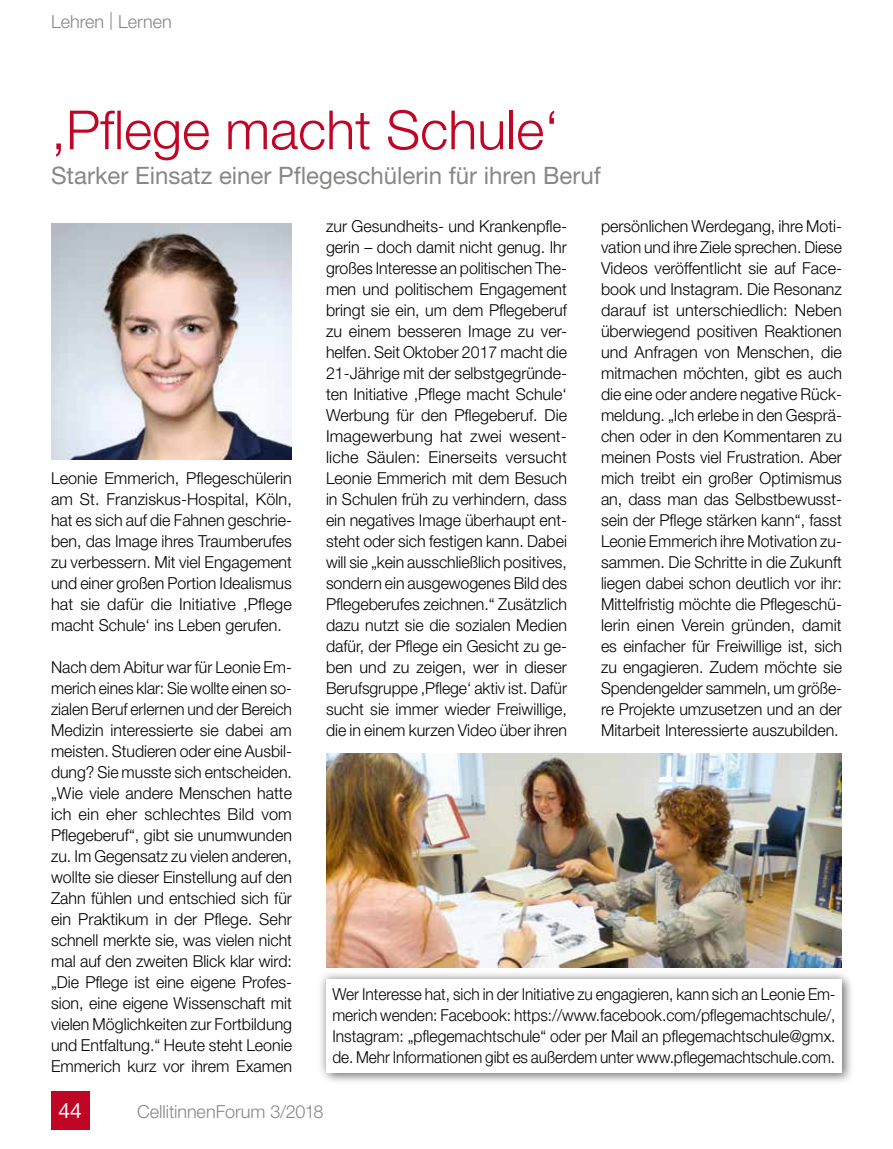
<style>
.page{position:relative;width:893px;height:1149px;background:#fff}
.page>*{position:absolute;margin:0;border:0;box-sizing:border-box;transform-origin:0 0}
.t1{font:300 54px "Helvetica Neue LT Std";color:#c10525}
.t2{font:24px "Helvetica Neue LT Std";color:#878786}
.t3{font:21px "Helvetica Neue LT Std";color:#fff}
.t4{font:300 18px "Helvetica Neue LT Std";color:#878786}
.t5{font:300 16.5px/21px "Helvetica Neue LT Std";color:#000;text-align:justify}
.t6{font:300 16.5px/21px "Helvetica Neue LT Std";color:#000;text-align:justify;scale:.96 1}
.t7{font:300 16.5px/21px "Helvetica Neue LT Std";color:#000;text-align:justify;scale:.94 1}
</style>
<div class="page">
<img style="left:51px;top:223px;width:241px;height:236px">
<img style="left:326px;top:753px;width:516px;height:214px">
<div style="left:321px;top:973px;width:534px;height:112px;background:#f8f8f8"></div>
<div style="left:316px;top:968px;width:535px;height:113px;background:#000;opacity:.35"></div>
<div style="left:326px;top:978px;width:516px;height:93px;background:#fff"></div>
<div style="left:51px;top:1090px;width:38px;height:38px;background:#c10525"></div>
<p class="t4" style="left:51px;top:10px;width:122px">Lehren | Lernen</p>
<h1 class="t1" style="left:51px;top:97px;width:510px">‚Pflege macht Schule‘</h1>
<h2 class="t2" style="left:51px;top:161px;width:551px">Starker Einsatz einer Pflegeschülerin für ihren Beruf</h2>
<p class="t5" style="left:51px;top:467px;width:242px">Leonie Emmerich, Pflegeschülerin am St. Franziskus-Hospital, Köln, hat es sich auf die Fahnen geschrie&shy;ben, das Image ihres Traumberufes zu verbessern. Mit viel Engagement und einer großen Portion Idealismus hat sie dafür die Initiative ‚Pflege macht Schule‘ ins Leben gerufen.</p>
<p class="t6" style="left:51px;top:656px;width:253px">Nach dem Abitur war für Leonie Em&shy;merich eines klar: Sie wollte einen so&shy;zialen Beruf erlernen und der Bereich Medizin interessierte sie dabei am meisten. Studieren oder eine Ausbil&shy;dung? Sie musste sich entscheiden. „Wie viele andere Menschen hatte ich ein eher schlechtes Bild vom Pflegeberuf“, gibt sie unumwunden zu. Im Gegensatz zu vielen anderen, wollte sie dieser Einstellung auf den Zahn fühlen und entschied sich für ein Praktikum in der Pflege. Sehr schnell merkte sie, was vielen nicht mal auf den zweiten Blick klar wird: „Die Pflege ist eine eigene Profes&shy;sion, eine eigene Wissenschaft mit vielen Möglichkeiten zur Fortbildung und Entfaltung.“ Heute steht Leonie Emmerich kurz vor ihrem Examen</p>
<p class="t5" style="left:326px;top:215px;width:243px">zur Gesundheits- und Krankenpfle&shy;gerin – doch damit nicht genug. Ihr großes Interesse an politischen The&shy;men und politischem Engagement bringt sie ein, um dem Pflegeberuf zu einem besseren Image zu ver&shy;helfen. Seit Oktober 2017 macht die 21-Jährige mit der selbstgegründe&shy;ten Initiative ‚Pflege macht Schule‘ Werbung für den Pflegeberuf. Die Imagewerbung hat zwei wesent&shy;liche Säulen: Einerseits versucht Leonie Emmerich mit dem Besuch in Schulen früh zu verhindern, dass ein negatives Image überhaupt ent&shy;steht oder sich festigen kann. Dabei will sie „kein ausschließlich positives, sondern ein ausgewogenes Bild des Pflegeberufes zeichnen.“ Zusätzlich dazu nutzt sie die sozialen Medien dafür, der Pflege ein Gesicht zu ge&shy;ben und zu zeigen, wer in dieser Berufsgruppe ‚Pflege‘ aktiv ist. Dafür sucht sie immer wieder Freiwillige, die in einem kurzen Video über ihren</p>
<p class="t5" style="left:601px;top:215px;width:243px">persönlichen Werdegang, ihre Moti&shy;vation und ihre Ziele sprechen. Diese Videos veröffentlicht sie auf Face&shy;book und Instagram. Die Resonanz darauf ist unterschiedlich: Neben überwiegend positiven Reaktionen und Anfragen von Menschen, die mitmachen möchten, gibt es auch die eine oder andere negative Rück&shy;meldung. „Ich erlebe in den Gesprä&shy;chen oder in den Kommentaren zu meinen Posts viel Frustration. Aber mich treibt ein großer Optimismus an, dass man das Selbstbewusst&shy;sein der Pflege stärken kann“, fasst Leonie Emmerich ihre Motivation zu&shy;sammen. Die Schritte in die Zukunft liegen dabei schon deutlich vor ihr:<br>Mittelfristig möchte die Pflegeschü&shy;lerin einen Verein gründen, damit es einfacher für Freiwillige ist, sich zu engagieren. Zudem möchte sie Spendengelder sammeln, um größe&shy;re Projekte umzusetzen und an der Mitarbeit Interessierte auszubilden.</p>
<p class="t7" style="left:332px;top:982px;width:537px">Wer Interesse hat, sich in der Initiative zu engagieren, kann sich an Leonie Em&shy;merich wenden: Facebook: https://www.facebook.com/pflegemachtschule/, Instagram: „pflegemachtschule“ oder per Mail an pflegemachtschule@gmx. de. Mehr Informationen gibt es außerdem unter www.pflegemachtschule.com.</p>
<p class="t3" style="left:58px;top:1097px;width:25px">44</p>
<p class="t4" style="left:137px;top:1100px;width:188px">CellitinnenForum 3/2018</p>
</div>
